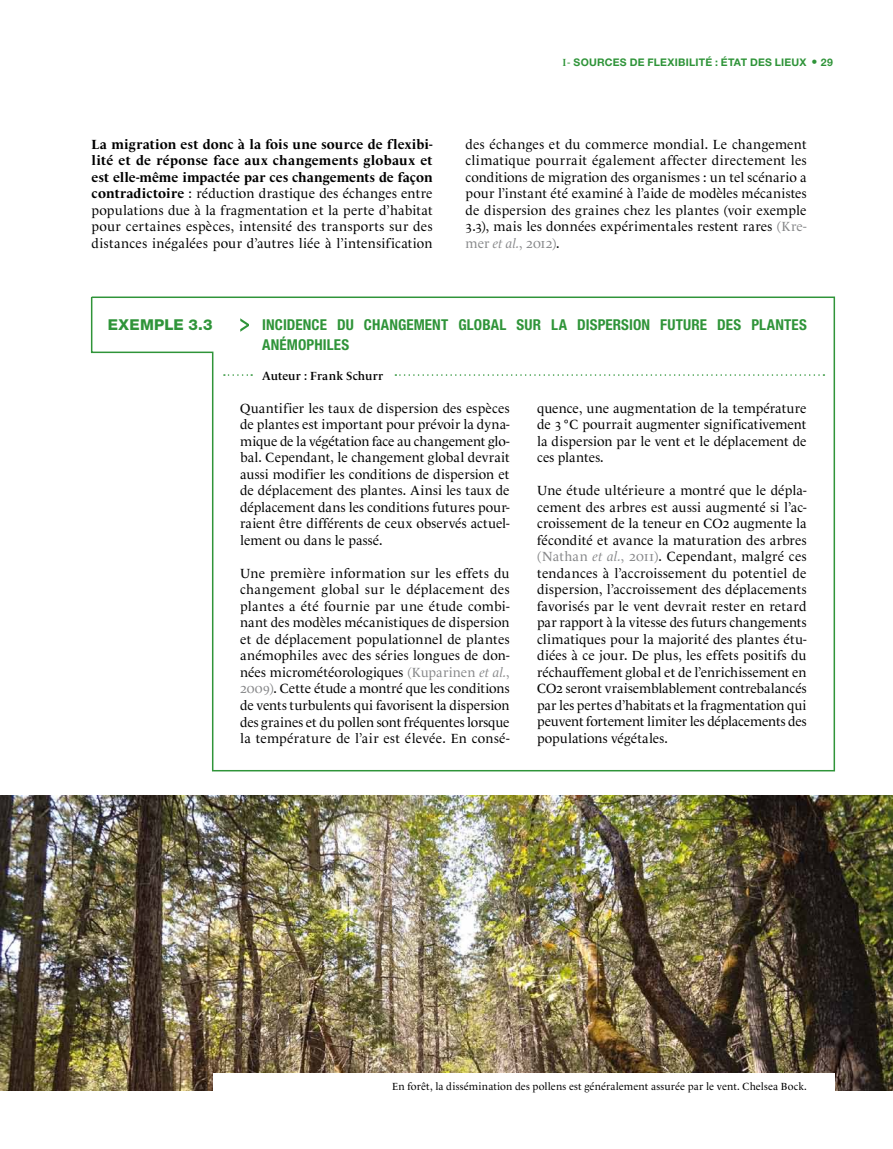
<style>
.page{position:relative;width:893px;height:1149px;background:#fff}
.page>*{position:absolute;margin:0;border:0;box-sizing:border-box;transform-origin:0 0}
.t1{font:700 condensed 15px "Helvetica Neue LT Pro";color:#2f9439}
.t2{font:800 15px "Helvetica Neue LT Pro";letter-spacing:.015em;color:#2f9439}
.t3{font:13.5px/16.5px "Le Monde Livre Normal Os F";letter-spacing:.01em;color:#000;text-align:justify}
.t4{font:13.5px/16.5px "Le Monde Livre Bold Os F";letter-spacing:.005em;color:#000;text-align:justify}
.t5{font:12px "Le Monde Livre Demi Os F";letter-spacing:.01em;color:#000}
.t6{font:10.5px "Le Monde Livre Normal Os F";letter-spacing:.01em;color:#000}
.t7{font:700 10.5px "Helvetica Neue LT Pro";letter-spacing:.02em;color:#2f9439}
.s1{font-family:"Le Monde Livre Bold Os F"}
.s2{font-family:"Le Monde Livre Demi Os F";font-weight:400}
.s3{font-size:12px}
.s4{color:#87888a}
.s5{font-family:"Le Monde Livre Italic Os F";color:#87888a}
</style>
<div class="page">
<svg style="left:90px;top:296px;width:746px;height:476px"></svg>
<img style="left:0;top:795px;width:893px;height:294px">
<div style="left:213px;top:1073px;width:621px;height:33px;background:#fff"></div>
<svg style="left:240px;top:318px;width:9px;height:14px"></svg>
<p class="t4" style="left:92px;top:136px;width:342px">La migration est donc à la fois une source de flexibi&shy;lité et de réponse face aux changements globaux et est elle-même impactée par ces changements de façon</p>
<p class="t3" style="left:92px;top:185px;width:343px"><span class="s1">contradictoire</span> : réduction drastique des échanges entre populations due à la fragmentation et la perte d’habitat pour certaines espèces, intensité des transports sur des distances inégalées pour d’autres liée à l’intensification</p>
<p class="t7" style="left:562px;top:56px;width:196px"><span class="s2">I-</span> SOURCES DE FLEXIBILITÉ : ÉTAT DES</p>
<p class="t7" style="left:775px;top:56px;width:60px">LIEUX <span class="s3">•</span> 29</p>
<p class="t3" style="left:466px;top:136px;width:343px">des échanges et du commerce mondial. Le changement climatique pourrait également affecter directement les conditions de migration des organismes : un tel scénario a pour l’instant été examiné à l’aide de modèles mécanistes de dispersion des graines chez les plantes (voir exemple 3.3), mais les données expérimentales restent rares <span class="s4">(Kre&shy;mer</span> <span class="s5">et al.</span><span class="s4">, 2012)</span>.</p>
<p class="t2" style="left:108px;top:316px;width:106px">EXEMPLE 3.3</p>
<p class="t1" style="left:262px;top:316px;width:13px">INCIDENCE</p>
<p class="t1" style="left:337px;top:316px;width:9px">DU</p>
<p class="t1" style="left:364px;top:316px;width:10px">CHANGEMENT</p>
<p class="t1" style="left:458px;top:316px;width:9px">GLOBAL</p>
<p class="t1" style="left:517px;top:316px;width:9px">SUR</p>
<p class="t1" style="left:551px;top:316px;width:35px">LA DISPERSION</p>
<p class="t1" style="left:660px;top:316px;width:16px">FUTURE</p>
<p class="t1" style="left:717px;top:316px;width:9px">DES</p>
<p class="t1" style="left:751px;top:316px;width:9px">PLANTES</p>
<p class="t1" style="left:262px;top:335px;width:9px">ANÉMOPHILES</p>
<p class="t5" style="left:262px;top:368px;width:123px">Auteur : Frank Schurr</p>
<p class="t3" style="left:240px;top:400px;width:271px">Quantifier les taux de dispersion des espèces de plantes est important pour prévoir la dyna&shy;mique de la végétation face au changement glo&shy;bal. Cependant, le changement global devrait aussi modifier les conditions de dispersion et de déplacement des plantes. Ainsi les taux de déplacement dans les conditions futures pour&shy;raient être différents de ceux observés actuel&shy;lement ou dans le passé.</p>
<p class="t3" style="left:240px;top:565px;width:271px">Une première information sur les effets du changement global sur le déplacement des plantes a été fournie par une étude combi&shy;nant des modèles mécanistiques de dispersion et de déplacement populationnel de plantes anémophiles avec des séries longues de don&shy;nées micrométéorologiques <span class="s4">(Kuparinen</span> <span class="s5">et al.</span><span class="s4">, 2009)</span>. Cette étude a montré que les conditions de vents turbulents qui favorisent la dispersion des graines et du pollen sont fréquentes lorsque la température de l’air est élevée. En consé-</p>
<p class="t3" style="left:537px;top:399px;width:271px">quence, une augmentation de la température de 3°C pourrait augmenter significativement la dispersion par le vent et le déplacement de ces plantes.</p>
<p class="t3" style="left:537px;top:482px;width:271px">Une étude ultérieure a montré que le dépla&shy;cement des arbres est aussi augmenté si l’ac&shy;croissement de la teneur en CO2 augmente la fécondité et avance la maturation des arbres <span class="s4">(Nathan</span> <span class="s5">et al.</span><span class="s4">, 2011)</span>. Cependant, malgré ces tendances à l’accroissement du potentiel de dispersion, l’accroissement des déplacements favorisés par le vent devrait rester en retard par rapport à la vitesse des futurs changements climatiques pour la majorité des plantes étu&shy;diées à ce jour. De plus, les effets positifs du réchauffement global et de l’enrichissement en CO2 seront vraisemblablement contrebalancés par les pertes d’habitats et la fragmentation qui peuvent fortement limiter les déplacements des populations végétales.</p>
<p class="t6" style="left:392px;top:1079px;width:416px">En forêt, la dissémination des pollens est généralement assurée par le vent. Chelsea Bock.</p>
</div>
